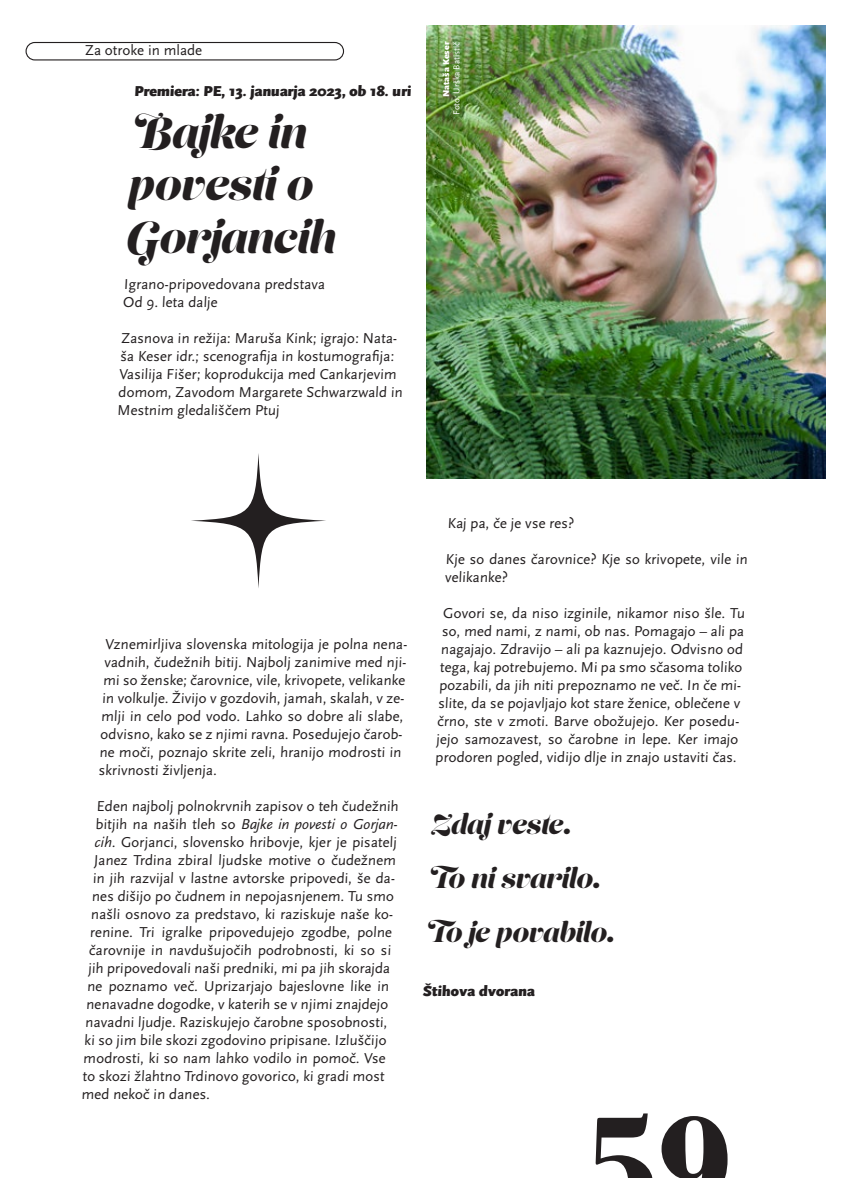
<style>
.page{position:relative;width:851px;height:1178px;background:#fff}
.page>*{position:absolute;margin:0;border:0;box-sizing:border-box;transform-origin:0 0}
.t1{font:700 150.3px "Bodoni";color:#231f20}
.t2{font:43.5px/52.2px "Lust Script";color:#231f20}
.t3{font:27px/54px "Lust Script";letter-spacing:-.005em;color:#231f20}
.t4{font:15px/18px "Scala Sans Pro";color:#231f20}
.t5{font:900 15px "Scala Sans Pro";letter-spacing:-.01em;color:#231f20}
.t6{font:italic 15px "Scala Sans Pro";color:#231f20}
.t7{font:9px "Scala Sans Pro";color:#fff}
.t8{font:900 9px "Scala Sans Pro";color:#fff}
.s1{font-style:normal}
.s2{font-style:italic}
</style>
<div class="page">
<img style="left:427px;top:26px;width:398px;height:452px">
<div style="left:26px;top:42px;width:318px;height:18px;border:1px solid #231f20;border-radius:9px"></div>
<svg style="left:190px;top:453px;width:136px;height:135px"></svg>
<p class="t4" style="left:85px;top:41px;width:119px">Za otroke in mlade</p>
<p class="t8" style="left:441px;top:97px;width:57px;rotate:-90deg">Nataša Keser</p>
<p class="t7" style="left:451px;top:115px;width:74px;rotate:-90deg">Foto: Urška Batistič</p>
<p class="t5" style="left:134px;top:83px;width:279px">Premiera: PE, 13. januarja 2023, ob 18. uri</p>
<h2 class="t2" style="left:126px;top:110px;width:215px">Bajke in povesti o<br>Gorjancih</h2>
<p class="t4" style="left:123px;top:275px;width:204px">Igrano-pripovedovana predstava<br>Od 9. leta dalje</p>
<p class="t4" style="left:117px;top:329px;width:287px">Zasnova in režija: Maruša Kink; igrajo: Nata&shy;ša Keser idr.; scenografija in kostumografija:<br>Vasilija Fišer; koprodukcija med Cankarjevim domom, Zavodom Margarete Schwarzwald in Mestnim gledališčem Ptuj</p>
<p class="t4" style="left:105px;top:635px;width:304px">Vznemirljiva slovenska mitologija je polna nena-</p>
<p class="t4" style="left:104px;top:653px;width:304px">vadnih, čudežnih bitij. Najbolj zanimive med nji-</p>
<p class="t4" style="left:103px;top:671px;width:304px">mi so ženske; čarovnice, vile, krivopete, velikanke</p>
<p class="t4" style="left:102px;top:689px;width:304px">in volkulje. Živijo v gozdovih, jamah, skalah, v ze-</p>
<p class="t4" style="left:101px;top:707px;width:304px">mlji in celo pod vodo. Lahko so dobre ali slabe,</p>
<p class="t4" style="left:100px;top:725px;width:304px">odvisno, kako se z njimi ravna. Posedujejo čarob-</p>
<p class="t4" style="left:99px;top:743px;width:304px">ne moči, poznajo skrite zeli, hranijo modrosti in</p>
<p class="t4" style="left:98px;top:761px;width:121px">skrivnosti življenja.</p>
<p class="t4" style="left:96px;top:797px;width:304px">Eden najbolj polnokrvnih zapisov o teh čudežnih</p>
<p class="t6" style="left:96px;top:815px;width:304px"><span class="s1">bitjih na naših tleh so</span> Bajke in povesti o Gorjan-</p>
<p class="t4" style="left:95px;top:833px;width:303px"><span class="s2">cih</span>. Gorjanci, slovensko hribovje, kjer je pisatelj</p>
<p class="t4" style="left:94px;top:851px;width:304px">Janez Trdina zbiral ljudske motive o čudežnem</p>
<p class="t4" style="left:93px;top:869px;width:304px">in jih razvijal v lastne avtorske pripovedi, še da-</p>
<p class="t4" style="left:92px;top:887px;width:304px">nes dišijo po čudnem in nepojasnjenem. Tu smo</p>
<p class="t4" style="left:91px;top:905px;width:304px">našli osnovo za predstavo, ki raziskuje naše ko-</p>
<p class="t4" style="left:90px;top:923px;width:304px">renine. Tri igralke pripovedujejo zgodbe, polne</p>
<p class="t4" style="left:89px;top:941px;width:304px">čarovnije in navdušujočih podrobnosti, ki so si</p>
<p class="t4" style="left:88px;top:959px;width:304px">jih pripovedovali naši predniki, mi pa jih skorajda</p>
<p class="t4" style="left:87px;top:977px;width:304px">ne poznamo več. Uprizarjajo bajeslovne like in</p>
<p class="t4" style="left:86px;top:995px;width:304px">nenavadne dogodke, v katerih se v njimi znajdejo</p>
<p class="t4" style="left:85px;top:1013px;width:304px">navadni ljudje. Raziskujejo čarobne sposobnosti,</p>
<p class="t4" style="left:84px;top:1031px;width:304px">ki so jim bile skozi zgodovino pripisane. Izluščijo</p>
<p class="t4" style="left:83px;top:1049px;width:304px">modrosti, ki so nam lahko vodilo in pomoč. Vse</p>
<p class="t4" style="left:82px;top:1067px;width:304px">to skozi žlahtno Trdinovo govorico, ki gradi most</p>
<p class="t4" style="left:81px;top:1085px;width:131px">med nekoč in danes.</p>
<p class="t4" style="left:447px;top:514px;width:129px">Kaj pa, če je vse res?</p>
<p class="t4" style="left:444px;top:550px;width:305px">Kje so danes čarovnice? Kje so krivopete, vile in velikanke?</p>
<p class="t4" style="left:435px;top:604px;width:312px;text-align:center">Govori se, da niso izginile, nikamor niso šle. Tu so, med nami, z nami, ob nas. Pomagajo – ali pa nagajajo. Zdravijo – ali pa kaznujejo. Odvisno od tega, kaj potrebujemo. Mi pa smo sčasoma toliko pozabili, da jih niti prepoznamo ne več. In če mi&shy;slite, da se pojavljajo kot stare ženice, oblečene v črno, ste v zmoti. Barve obožujejo. Ker posedu&shy;jejo samozavest, so čarobne in lepe. Ker imajo prodoren pogled, vidijo dlje in znajo ustaviti čas.</p>
<h3 class="t3" style="left:425px;top:799px;width:193px">Zdaj veste.<br>To ni svarilo.<br>To je povabilo.</h3>
<p class="t5" style="left:423px;top:983px;width:114px">Štihova dvorana</p>
<h1 class="t1" style="left:584px;top:1076px;width:149px">59</h1>
</div>
